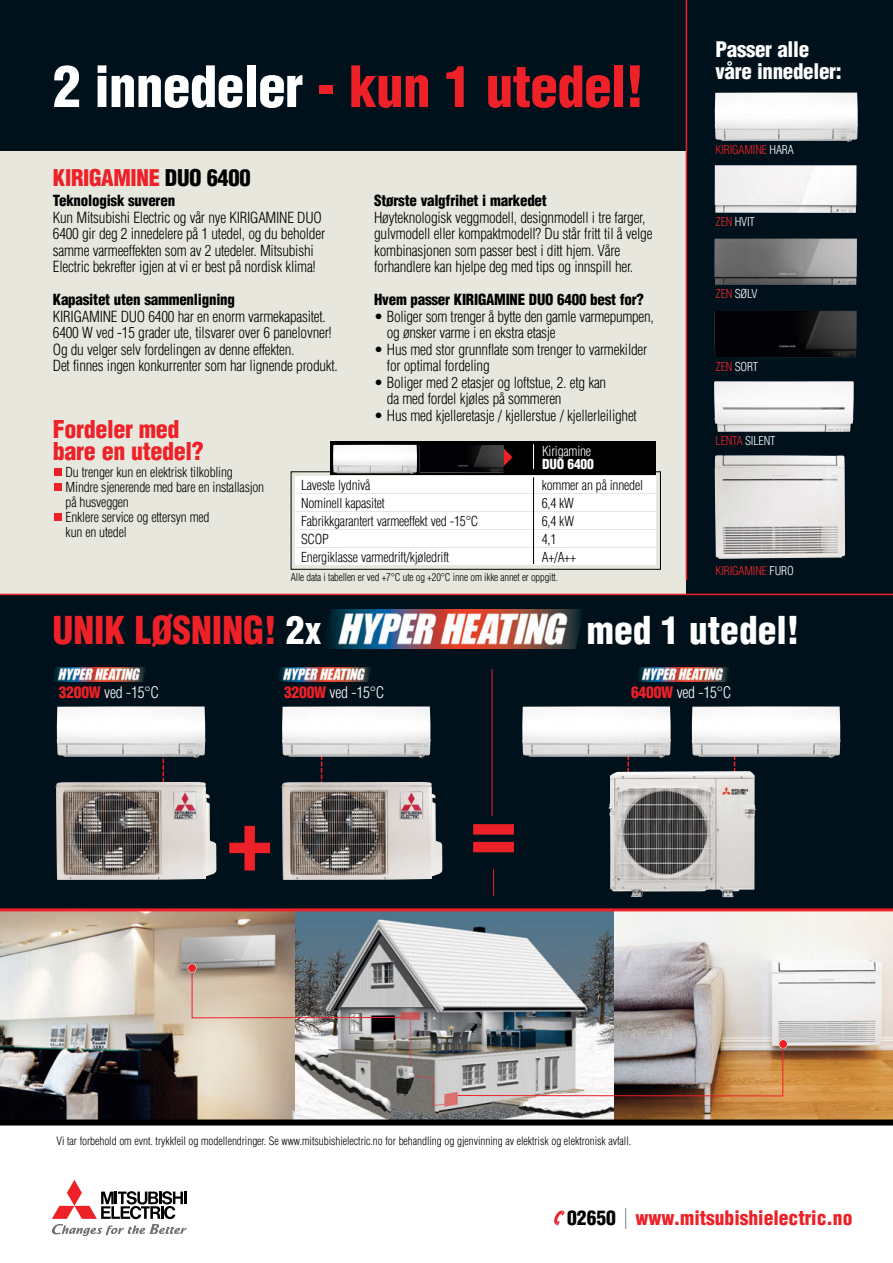
<style>
.page{position:relative;width:893px;height:1263px;background:#fff}
.page>*{position:absolute;margin:0;border:0;box-sizing:border-box;transform-origin:0 0}
.t1{font:900 condensed 90.75px "Helvetica";color:#ed2127}
.t2{font:900 condensed 55.5px "Helvetica";letter-spacing:-.015em;color:#ed2127}
.t3{font:900 condensed 37.5px "Helvetica";color:#ed2127}
.t4{font:900 condensed 37.5px "Helvetica";color:#fff}
.t5{font:900 condensed 24px/22px "Helvetica";letter-spacing:-.015em;color:#ed2127}
.t6{font:900 condensed 22.5px "Helvetica";letter-spacing:-.015em;color:#ed2127}
.t7{font:900 condensed 21px/22px "Helvetica";letter-spacing:-.015em;color:#fff}
.t8{font:900 condensed 19.5px "Helvetica";color:#ed2127}
.t9{font:300 condensed 15.6px "Helvetica";letter-spacing:-.015em;color:#fff}
.t10{font:300 condensed 15px/16.5px "Helvetica";letter-spacing:-.015em;color:#000}
.t11{font:900 condensed 15px "Helvetica";letter-spacing:-.015em;color:#000}
.t12{font:300 condensed 13.5px/15px "Helvetica";letter-spacing:-.015em;color:#000}
.t13{font:300 condensed 13.5px "Helvetica";letter-spacing:-.015em;color:#fff}
.t14{font:900 condensed 13.5px "Helvetica";letter-spacing:-.015em;color:#fff}
.t15{font:300 condensed 12px "Helvetica";letter-spacing:-.015em;color:#fff}
.t16{font:300 condensed 12px "Helvetica";letter-spacing:-.015em;color:#ed2127}
.t17{font:300 condensed 11.25px "Helvetica";letter-spacing:-.005em;color:#000}
.t18{font:300 condensed 10.5px "Helvetica";letter-spacing:-.015em;color:#000}
.s1{color:#fff}
.s2{color:#000}
.s3{color:#ed2127}
.s4{font-weight:900;color:#ed2127}
</style>
<div class="page">
<div style="left:0;top:131px;width:699px;height:479px;background:#e8e7de"></div>
<img style="left:0;top:911px;width:295px;height:208px">
<img style="left:295px;top:911px;width:319px;height:208px">
<img style="left:614px;top:911px;width:279px;height:208px">
<div style="left:779px;top:1040px;width:8px;height:8px;background:#ed2127;border-radius:50%"></div>
<div style="left:779px;top:1039px;width:9px;height:9px;border:1px solid #fff;border-radius:50%"></div>
<svg style="left:191px;top:967px;width:211px;height:51px;background:#a2968b"></svg>
<div style="left:188px;top:964px;width:8px;height:8px;background:#ed2127;border-radius:50%"></div>
<div style="left:187px;top:963px;width:10px;height:9px;border:1px solid #fff;border-radius:50%"></div>
<div style="left:0;top:1119px;width:893px;height:6px;background:#000"></div>
<div style="left:0;top:0;width:686px;height:151px;background:#00111b"></div>
<div style="left:0;top:594px;width:893px;height:315px;background:#00111b"></div>
<svg style="left:163px;top:757px;width:1px;height:25px"></svg>
<svg style="left:321px;top:757px;width:1px;height:25px"></svg>
<svg style="left:627px;top:757px;width:2px;height:14px"></svg>
<svg style="left:734px;top:757px;width:1px;height:14px"></svg>
<img style="left:55px;top:782px;width:162px;height:98px">
<img style="left:57px;top:706px;width:148px;height:51px">
<img style="left:281px;top:782px;width:161px;height:98px">
<img style="left:282px;top:706px;width:149px;height:51px">
<img style="left:609px;top:771px;width:147px;height:126px">
<img style="left:522px;top:706px;width:149px;height:51px">
<img style="left:692px;top:706px;width:148px;height:51px">
<img style="left:54px;top:667px;width:91px;height:14px">
<img style="left:279px;top:667px;width:91px;height:14px">
<img style="left:638px;top:667px;width:91px;height:14px">
<hr style="left:492px;top:669px;width:1px;height:147px;background:#ed2127">
<svg style="left:493px;top:869px;width:1px;height:27px"></svg>
<div style="left:687px;top:0;width:206px;height:612px;background:#00111b"></div>
<img style="left:715px;top:93px;width:143px;height:49px">
<img style="left:714px;top:381px;width:140px;height:51px">
<img style="left:715px;top:455px;width:130px;height:104px">
<img style="left:715px;top:165px;width:141px;height:48px">
<img style="left:714px;top:239px;width:143px;height:46px">
<img style="left:715px;top:311px;width:142px;height:46px">
<hr style="left:0;top:594px;width:893px;height:1px;background:#ed2127">
<hr style="left:0;top:908px;width:893px;height:3px;background:#ed2127">
<hr style="left:686px;top:0;width:1px;height:580px;background:#ed2127">
<div style="left:54px;top:468px;width:8px;height:8px;background:#ed2127"></div>
<div style="left:54px;top:483px;width:8px;height:8px;background:#ed2127"></div>
<div style="left:54px;top:513px;width:8px;height:8px;background:#ed2127"></div>
<div style="left:296px;top:476px;width:360px;height:17px;background:#fff"></div>
<div style="left:296px;top:494px;width:360px;height:17px;background:#fff"></div>
<div style="left:296px;top:512px;width:360px;height:17px;background:#fff"></div>
<div style="left:296px;top:530px;width:360px;height:17px;background:#fff"></div>
<div style="left:296px;top:548px;width:360px;height:17px;background:#fff"></div>
<div style="left:331px;top:442px;width:325px;height:33px;background:#000"></div>
<hr style="left:533px;top:477px;width:1px;height:87px;background:#000">
<svg style="left:533px;top:444px;width:1px;height:25px"></svg>
<svg style="left:504px;top:449px;width:8px;height:17px"></svg>
<img style="left:333px;top:445px;width:84px;height:29px">
<img style="left:419px;top:445px;width:85px;height:28px">
<img style="left:457px;top:1042px;width:326px;height:55px">
<svg style="left:52px;top:1180px;width:135px;height:56px"></svg>
<svg style="left:554px;top:1210px;width:11px;height:15px"></svg>
<svg style="left:625px;top:1208px;width:1px;height:21px"></svg>
<img style="left:327px;top:610px;width:255px;height:39px">
<h2 class="t2" style="left:53px;top:55px;width:593px"><span class="s1">2 innedeler</span> - kun 1 utedel!</h2>
<h3 class="t6" style="left:53px;top:165px;width:199px">KIRIGAMINE <span class="s2">DUO 6400</span></h3>
<p class="t11" style="left:374px;top:192px;width:174px">Største valgfrihet i markedet</p>
<p class="t10" style="left:374px;top:209px;width:280px">Høyteknologisk veggmodell, designmodell i tre farger, gulvmodell eller kompaktmodell? Du står fritt til å velge kombinasjonen som passer best i ditt hjem. Våre forhandlere kan hjelpe deg med tips og innspill her.</p>
<p class="t11" style="left:374px;top:291px;width:271px">Hvem passer KIRIGAMINE DUO 6400 best for?</p>
<p class="t10" style="left:387px;top:308px;width:268px;text-indent:-13px">• Boliger som trenger å bytte den gamle varmepumpen, og ønsker varme i en ekstra etasje</p>
<p class="t10" style="left:387px;top:341px;width:262px;text-indent:-13px">• Hus med stor grunnflate som trenger to varmekilder for optimal fordeling</p>
<p class="t10" style="left:387px;top:374px;width:221px;text-indent:-13px">• Boliger med 2 etasjer og loftstue, 2. etg kan da med fordel kjøles på sommeren</p>
<p class="t10" style="left:374px;top:407px;width:264px">• Hus med kjelleretasje / kjellerstue / kjellerleilighet</p>
<p class="t11" style="left:53px;top:192px;width:124px">Teknologisk suveren</p>
<p class="t10" style="left:53px;top:209px;width:274px">Kun Mitsubishi Electric og vår nye KIRIGAMINE DUO 6400 gir deg 2 innedelere på 1 utedel, og du beholder samme varmeeffekten som av 2 utedeler. Mitsubishi Electric bekrefter igjen at vi er best på nordisk klima!</p>
<p class="t11" style="left:53px;top:291px;width:184px">Kapasitet uten sammenligning</p>
<p class="t10" style="left:53px;top:308px;width:287px">KIRIGAMINE DUO 6400 har en enorm varmekapasitet.<br>6400 W ved -15 grader ute, tilsvarer over 6 panelovner!<br>Og du velger selv fordelingen av denne effekten.<br>Det finnes ingen konkurrenter som har lignende produkt.</p>
<h3 class="t5" style="left:53px;top:418px;width:152px">Fordeler med bare en utedel?</h3>
<p class="t12" style="left:66px;top:465px;width:200px">Du trenger kun en elektrisk tilkobling<br>Mindre sjenerende med bare en installasjon på husveggen<br>Enklere service og ettersyn med<br>kun en utedel</p>
<p class="t13" style="left:542px;top:443px;width:51px">Kirigamine</p>
<p class="t14" style="left:542px;top:457px;width:53px">DUO 6400</p>
<p class="t12" style="left:301px;top:478px;width:71px">Laveste lydnivå</p>
<p class="t12" style="left:542px;top:478px;width:103px">kommer an på innedel</p>
<p class="t12" style="left:301px;top:496px;width:85px">Nominell kapasitet</p>
<p class="t12" style="left:542px;top:496px;width:34px">6,4 kW</p>
<p class="t12" style="left:301px;top:514px;width:179px">Fabrikkgarantert varmeeffekt ved -15°C</p>
<p class="t12" style="left:542px;top:514px;width:34px">6,4 kW</p>
<p class="t12" style="left:301px;top:532px;width:29px">SCOP</p>
<p class="t12" style="left:542px;top:532px;width:16px">4,1</p>
<p class="t12" style="left:301px;top:550px;width:150px">Energiklasse varmedrift/kjøledrift</p>
<p class="t12" style="left:542px;top:550px;width:36px">A+/A++</p>
<p class="t18" style="left:291px;top:572px;width:269px">Alle data i tabellen er ved +7°C ute og +20°C inne om ikke annet er oppgitt.</p>
<h3 class="t7" style="left:715px;top:39px;width:128px">Passer alle våre innedeler:</h3>
<p class="t16" style="left:715px;top:143px;width:80px">KIRIGAMINE <span class="s1">HARA</span></p>
<p class="t15" style="left:715px;top:215px;width:41px"><span class="s3">ZEN</span> HVIT</p>
<p class="t15" style="left:715px;top:287px;width:43px"><span class="s3">ZEN</span> SØLV</p>
<p class="t15" style="left:715px;top:360px;width:44px"><span class="s3">ZEN</span> SORT</p>
<p class="t15" style="left:715px;top:434px;width:62px"><span class="s3">LENTA</span> SILENT</p>
<p class="t16" style="left:715px;top:564px;width:80px">KIRIGAMINE <span class="s1">FURO</span></p>
<h3 class="t3" style="left:53px;top:609px;width:270px">UNIK LØSNING! <span class="s1">2x</span></h3>
<h3 class="t4" style="left:587px;top:609px;width:214px">med 1 utedel!</h3>
<p class="t9" style="left:59px;top:683px;width:102px"><span class="s4">3200W</span> ved -15°C</p>
<p class="t9" style="left:284px;top:683px;width:102px"><span class="s4">3200W</span> ved -15°C</p>
<p class="t9" style="left:631px;top:683px;width:102px"><span class="s4">6400W</span> ved -15°C</p>
<h1 class="t1" style="left:227px;top:786px;width:47px">+</h1>
<h1 class="t1" style="left:471px;top:776px;width:47px">=</h1>
<p class="t17" style="left:56px;top:1135px;width:576px">Vi tar forbehold om evnt. trykkfeil og modellendringer. Se www.mitsubishielectric.no for behandling og gjenvinning av elektrisk og elektronisk avfall.</p>
<h3 class="t8" style="left:567px;top:1207px;width:287px"><span class="s2">02650</span> www.mitsubishielectric.no</h3>
</div>
